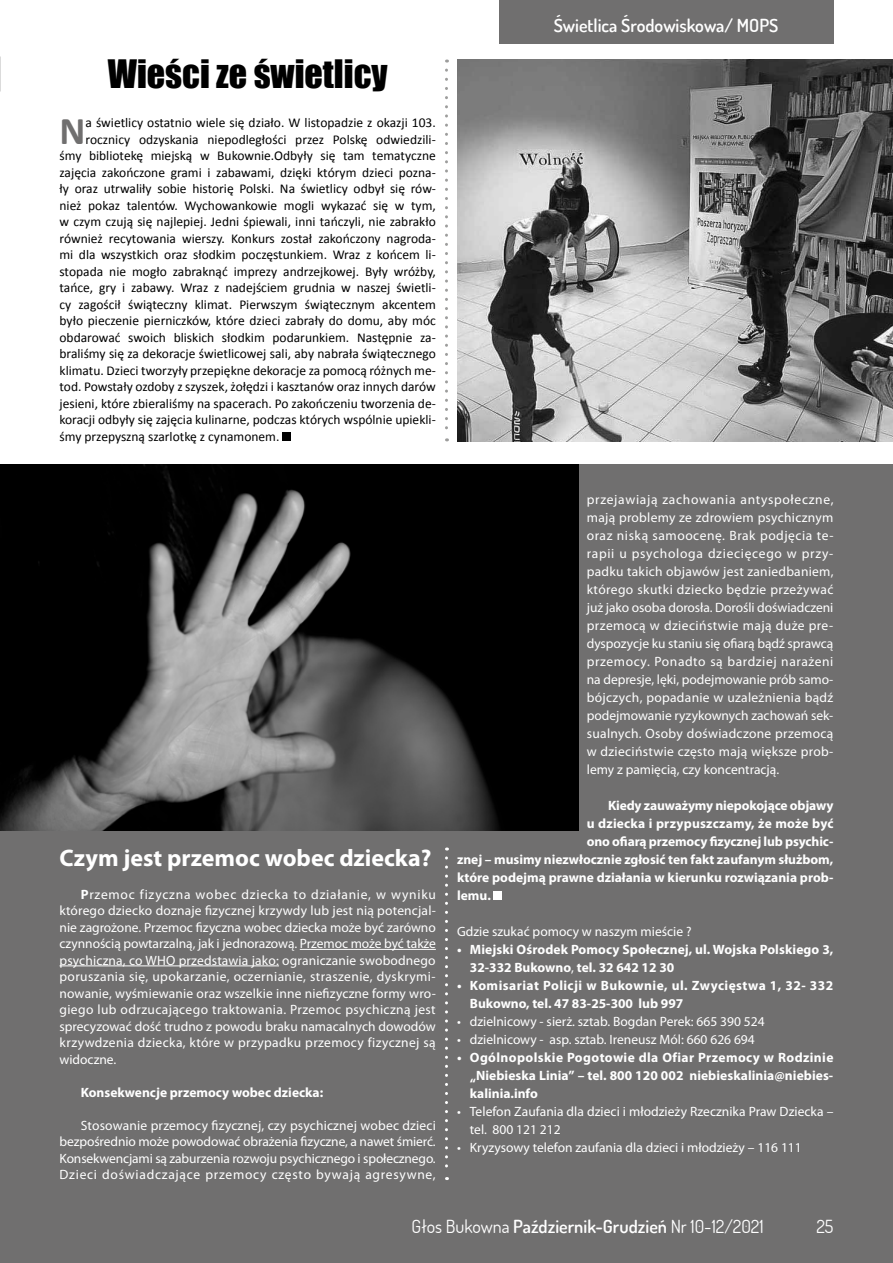
<style>
.page{position:relative;width:893px;height:1263px;background:#fff}
.page>*{position:absolute;margin:0;border:0;box-sizing:border-box;transform-origin:0 0}
.t1{font:700 39.45px "Calibri";color:#706f6f}
.t2{font:36px "Impact";color:#000}
.t3{font:700 24px "Myriad Pro";color:#fff}
.t4{font:18px "Dosis";color:#fff}
.t5{font:600 18px "Dosis";color:#fff}
.t6{font:13.5px/18px "Myriad Pro";color:#fff;text-align:justify}
.t7{font:13.5px "Calibri";color:#000}
.t8{font:700 13.5px/18px "Myriad Pro";color:#fff}
.t9{font:700 13.5px/18px "Myriad Pro";letter-spacing:.035em;color:#fff}
.t10{font:700 13.5px/25.5px "Myriad Pro";letter-spacing:.03em;color:#fff}
.t11{font:700 13.5px "Myriad Pro";letter-spacing:.02em;color:#fff}
.s1{font-weight:700}
.s2{font-weight:400}
.s3{font-weight:600}
</style>
<div class="page">
<div style="left:499px;top:0;width:334px;height:43px;background:#706f6f"></div>
<div style="left:0;top:465px;width:893px;height:798px;background:#706f6f"></div>
<hr style="left:300px;top:949px;width:136px;height:1px;background:#fff">
<hr style="left:60px;top:965px;width:219px;height:1px;background:#fff">
<div style="left:493px;top:891px;width:9px;height:9px;background:#fff"></div>
<div style="left:282px;top:432px;width:8px;height:9px;background:#000"></div>
<img style="left:457px;top:60px;width:436px;height:381px">
<svg style="left:445px;top:70px;width:3px;height:371px"></svg>
<svg style="left:445px;top:858px;width:3px;height:322px"></svg>
<img style="left:1px;top:465px;width:577px;height:365px">
<h2 class="t2" style="left:108px;top:46px;width:281px">Wieści ze świetlicy</h2>
<h1 class="t1" style="left:60px;top:106px;width:28px">N</h1>
<p class="t7" style="left:86px;top:114px;width:352px">a świetlicy ostatnio wiele się działo. W listopadzie z okazji 103.</p>
<p class="t7" style="left:86px;top:131px;width:352px">rocznicy odzyskania niepodległości przez Polskę odwiedzili-</p>
<p class="t7" style="left:60px;top:147px;width:378px">śmy bibliotekę miejską w Bukownie.Odbyły się tam tematyczne</p>
<p class="t7" style="left:60px;top:164px;width:378px">zajęcia zakończone grami i zabawami, dzięki którym dzieci pozna-</p>
<p class="t7" style="left:60px;top:180px;width:378px">ły oraz utrwaliły sobie historię Polski. Na świetlicy odbył się rów-</p>
<p class="t7" style="left:60px;top:197px;width:378px">nież pokaz talentów. Wychowankowie mogli wykazać się w tym,</p>
<p class="t7" style="left:60px;top:213px;width:378px">w czym czują się najlepiej. Jedni śpiewali, inni tańczyli, nie zabrakło</p>
<p class="t7" style="left:60px;top:230px;width:378px">również recytowania wierszy. Konkurs został zakończony nagroda-</p>
<p class="t7" style="left:60px;top:246px;width:378px">mi dla wszystkich oraz słodkim poczęstunkiem. Wraz z końcem li-</p>
<p class="t7" style="left:60px;top:263px;width:378px">stopada nie mogło zabraknąć imprezy andrzejkowej. Były wróżby,</p>
<p class="t7" style="left:60px;top:279px;width:378px">tańce, gry i zabawy. Wraz z nadejściem grudnia w naszej świetli-</p>
<p class="t7" style="left:60px;top:296px;width:378px">cy zagościł świąteczny klimat. Pierwszym świątecznym akcentem</p>
<p class="t7" style="left:60px;top:312px;width:378px">było pieczenie pierniczków, które dzieci zabrały do domu, aby móc</p>
<p class="t7" style="left:60px;top:329px;width:378px">obdarować swoich bliskich słodkim podarunkiem. Następnie za-</p>
<p class="t7" style="left:60px;top:345px;width:378px">braliśmy się za dekoracje świetlicowej sali, aby nabrała świątecznego</p>
<p class="t7" style="left:60px;top:362px;width:378px">klimatu. Dzieci tworzyły przepiękne dekoracje za pomocą różnych me-</p>
<p class="t7" style="left:60px;top:378px;width:378px">tod. Powstały ozdoby z szyszek, żołędzi i kasztanów oraz innych darów</p>
<p class="t7" style="left:60px;top:395px;width:378px">jesieni, które zbieraliśmy na spacerach. Po zakończeniu tworzenia de-</p>
<p class="t7" style="left:60px;top:411px;width:378px">koracji odbyły się zajęcia kulinarne, podczas których wspólnie upiekli-</p>
<p class="t7" style="left:60px;top:428px;width:221px">śmy przepyszną szarlotkę z cynamonem.</p>
<h3 class="t3" style="left:60px;top:842px;width:373px">Czym jest przemoc wobec dziecka?</h3>
<p class="t6" style="left:60px;top:886px;width:378px;line-height:16.5px;text-indent:21px"><span class="s1">P</span>rzemoc fizyczna wobec dziecka to działanie, w wyniku którego dziecko doznaje fizycznej krzywdy lub jest nią potencjal&shy;nie zagrożone. Przemoc fizyczna wobec dziecka może być zarówno czynnością powtarzalną, jak i jednorazową. Przemoc może być także psychiczna, co WHO przedstawia jako: ograniczanie swobodnego poruszania się, upokarzanie, oczernianie, straszenie, dyskrymi&shy;nowanie, wyśmiewanie oraz wszelkie inne niefizyczne formy wro&shy;giego lub odrzucającego traktowania. Przemoc psychiczną jest sprecyzować dość trudno z powodu braku namacalnych dowodów krzywdzenia dziecka, które w przypadku przemocy fizycznej są widoczne.</p>
<p class="t8" style="left:81px;top:1082px;width:244px">Konsekwencje przemocy wobec dziecka:</p>
<p class="t6" style="left:60px;top:1117px;width:378px;line-height:16.5px;text-indent:21px">Stosowanie przemocy fizycznej, czy psychicznej wobec dzieci bezpośrednio może powodować obrażenia fizyczne, a nawet śmierć.<br>Konsekwencjami są zaburzenia rozwoju psychicznego i społecznego.<br>Dzieci doświadczające przemocy często bywają agresywne,</p>
<h3 class="t5" style="left:554px;top:13px;width:226px">Świetlica Środowiskowa/ MOPS</h3>
<p class="t6" style="left:587px;top:491px;width:248px">przejawiają zachowania antyspołeczne, mają problemy ze zdrowiem psychicznym oraz niską samoocenę. Brak podjęcia te&shy;rapii u psychologa dziecięcego w przy&shy;padku takich objawów jest zaniedbaniem, którego skutki dziecko będzie przeżywać już jako osoba dorosła. Dorośli doświadczeni przemocą w dzieciństwie mają duże pre&shy;dyspozycje ku staniu się ofiarą bądź sprawcą przemocy. Ponadto są bardziej narażeni na depresje, lęki, podejmowanie prób samo&shy;bójczych, popadanie w uzależnienia bądź podejmowanie ryzykownych zachowań sek&shy;sualnych. Osoby doświadczone przemocą w dzieciństwie często mają większe prob&shy;lemy z pamięcią, czy koncentracją.</p>
<p class="t8" style="left:608px;top:796px;width:227px">Kiedy zauważymy niepokojące objawy</p>
<p class="t11" style="left:587px;top:815px;width:248px">u dziecka i przypuszczamy, że może być</p>
<p class="t8" style="left:587px;top:832px;width:248px">ono ofiarą przemocy fizycznej lub psychic-</p>
<p class="t8" style="left:457px;top:850px;width:378px">znej – musimy niezwłocznie zgłosić ten fakt zaufanym służbom,</p>
<p class="t8" style="left:457px;top:868px;width:378px">które podejmą prawne działania w kierunku rozwiązania prob-</p>
<p class="t8" style="left:457px;top:886px;width:35px">lemu.</p>
<p class="t6" style="left:457px;top:923px;width:236px">Gdzie szukać pomocy w naszym mieście ?</p>
<p class="t8" style="left:470px;top:940px;width:365px;text-indent:-13px">• Miejski Ośrodek Pomocy Społecznej, ul. Wojska Polskiego 3,<br>32-332 Bukowno<span class="s2">,</span> tel. 32 642 12 30</p>
<p class="t9" style="left:470px;top:976px;width:365px;text-indent:-13px">• Komisariat Policji w Bukownie, ul. Zwycięstwa 1, 32- 332<br>Bukowno, tel. 47 83-25-300 lub 997</p>
<p class="t6" style="left:457px;top:1013px;width:309px">• dzielnicowy - sierż. sztab. Bogdan Perek: 665 390 524</p>
<p class="t6" style="left:457px;top:1031px;width:299px">• dzielnicowy - asp. sztab. Ireneusz Mól: 660 626 694</p>
<p class="t10" style="left:470px;top:1044px;width:365px;text-indent:-13px">• Ogólnopolskie Pogotowie dla Ofiar Przemocy w Rodzinie “</p>
<p class="t8" style="left:470px;top:1066px;width:365px;text-indent:6px">Niebieska Linia” – tel. 800 120 002 niebieskalinia@niebies&shy;kalinia.info</p>
<p class="t6" style="left:470px;top:1103px;width:365px;text-indent:-13px">• Telefon Zaufania dla dzieci i młodzieży Rzecznika Praw Dziecka – tel. 800 121 212</p>
<p class="t6" style="left:457px;top:1139px;width:346px">• Kryzysowy telefon zaufania dla dzieci i młodzieży – 116 111</p>
<h3 class="t4" style="left:412px;top:1214px;width:354px">Głos Bukowna <span class="s3">Październik-Grudzień</span> Nr 10-12/2021</h3>
<h3 class="t4" style="left:816px;top:1214px;width:19px">25</h3>
</div>
